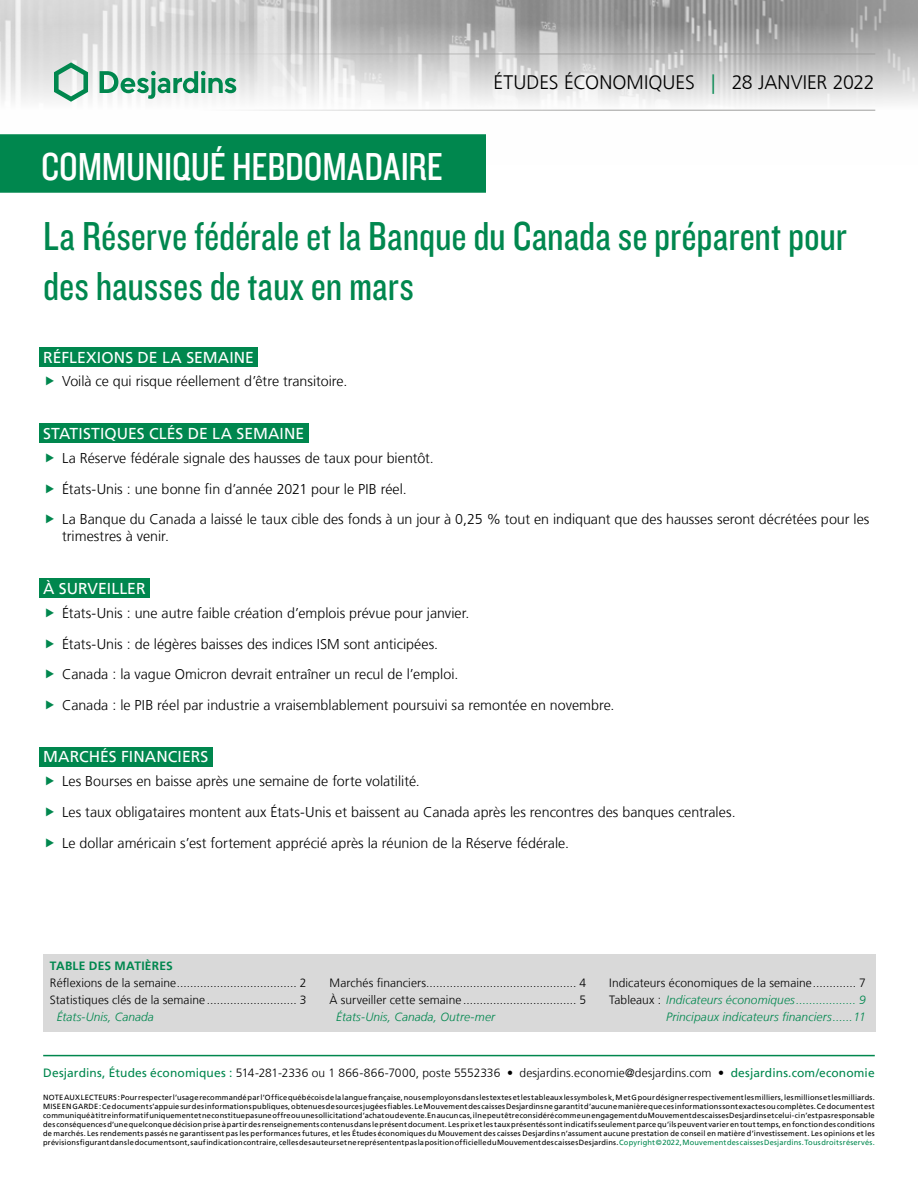
<style>
.page{position:relative;width:918px;height:1188px;background:#fff}
.page>*{position:absolute;margin:0;border:0;box-sizing:border-box;transform-origin:0 0}
.t1{font:42px/50.4px "Knockout 29 Junior Ltweight";color:#00874e}
.t2{font:40.5px "Knockout 29 Junior Ltweight";letter-spacing:-.005em;color:#fff}
.t3{font:300 19.5px "Frutiger LT";color:#000}
.t4{font:15.75px "Frutiger LT";letter-spacing:.005em;color:#fff}
.t5{font:300 14.25px/30.6px "Frutiger LT";color:#000}
.t6{font:300 12px/17.1px "Frutiger LT";letter-spacing:.005em;color:#000}
.t7{font:italic 300 12px/17.1px "Frutiger LT";letter-spacing:.01em;color:#00874e;text-align:right}
.t8{font:700 12px "Frutiger LT";letter-spacing:.02em;color:#00874e}
.t9{font:7.5px/9px "Frutiger LT";letter-spacing:.025em;color:#000;text-align:justify}
.s1{color:#00874e}
.s2{font-style:normal;color:#000}
.s3{font-weight:400;color:#00874e}
</style>
<div class="page">
<img style="left:0;top:0;width:918px;height:111px">
<hr style="left:43px;top:54px;width:832px;height:1px;background:#9d9d9c">
<hr style="left:43px;top:110px;width:832px;height:1px;background:#9d9d9c">
<svg style="left:54px;top:62px;width:34px;height:40px"></svg>
<svg style="left:100px;top:71px;width:136px;height:28px"></svg>
<div style="left:0;top:135px;width:485px;height:57px;background:#00874e"></div>
<div style="left:0;top:134px;width:486px;height:59px;border:2px solid #00874e"></div>
<hr style="left:43px;top:1055px;width:832px;height:1px;background:#00874e">
<div style="left:39px;top:347px;width:219px;height:20px;background:#00874e"></div>
<div style="left:39px;top:423px;width:269px;height:20px;background:#00874e"></div>
<div style="left:39px;top:578px;width:111px;height:20px;background:#00874e"></div>
<div style="left:39px;top:747px;width:174px;height:20px;background:#00874e"></div>
<div style="left:43px;top:954px;width:832px;height:77px;background:#d9d9d9"></div>
<h2 class="t2" style="left:41px;top:140px;width:403px">COMMUNIQUÉ HEBDOMADAIRE</h2>
<h3 class="t3" style="left:494px;top:72px;width:383px">ÉTUDES ÉCONOMIQUES <span class="s1">|</span> 28 JANVIER 2022</h3>
<h1 class="t1" style="left:43px;top:209px;width:805px">La Réserve fédérale et la Banque du Canada se préparent pour des hausses de taux en mars</h1>
<h3 class="t4" style="left:43px;top:348px;width:212px">RÉFLEXIONS DE LA SEMAINE</h3>
<h3 class="t5" style="left:62px;top:366px;width:287px">Voilà ce qui risque réellement d’être transitoire.</h3>
<h3 class="t4" style="left:43px;top:424px;width:263px">STATISTIQUES CLÉS DE LA SEMAINE</h3>
<p class="t5" style="left:62px;top:443px;width:809px">La Réserve fédérale signale des hausses de taux pour bientôt.<br>États-Unis : une bonne fin d’année 2021 pour le PIB réel.<br>La Banque du Canada a laissé le taux cible des fonds à un jour à 0,25 % tout en indiquant que des hausses seront décrétées pour les</p>
<h3 class="t5" style="left:62px;top:521px;width:108px">trimestres à venir.</h3>
<h3 class="t4" style="left:43px;top:579px;width:104px">À SURVEILLER</h3>
<p class="t5" style="left:62px;top:598px;width:554px">États-Unis : une autre faible création d’emplois prévue pour janvier.<br>États-Unis : de légères baisses des indices ISM sont anticipées.<br>Canada : la vague Omicron devrait entraîner un recul de l’emploi.<br>Canada : le PIB réel par industrie a vraisemblablement poursuivi sa remontée en novembre.</p>
<h3 class="t4" style="left:43px;top:748px;width:167px">MARCHÉS FINANCIERS</h3>
<p class="t5" style="left:62px;top:766px;width:675px">Les Bourses en baisse après une semaine de forte volatilité.<br>Les taux obligataires montent aux États-Unis et baissent au Canada après les rencontres des banques centrales.<br>Le dollar américain s’est fortement apprécié après la réunion de la Réserve fédérale.</p>
<h3 class="t8" style="left:50px;top:959px;width:124px">TABLE DES MATIÈRES</h3>
<h3 class="t6" style="left:50px;top:974px;width:258px">Réflexions de la semaine.................................... 2<br>Statistiques clés de la semaine ........................... 3</h3>
<h3 class="t7" style="left:57px;top:1008px;width:99px">États-Unis, Canada</h3>
<h3 class="t6" style="left:330px;top:974px;width:258px">Marchés financiers............................................. 4<br>À surveiller cette semaine .................................. 5</h3>
<h3 class="t7" style="left:336px;top:1008px;width:160px">États‑Unis, Canada, Outre-mer</h3>
<h3 class="t7" style="left:609px;top:974px;width:258px"><span class="s2">Indicateurs économiques de la semaine............. 7<br>Tableaux :</span> Indicateurs économiques.................. 9<br>Principaux indicateurs financiers......11</h3>
<h3 class="t6" style="left:43px;top:1064px;width:833px"><span class="s3">Desjardins, Études économiques :</span> 514‑281‑2336 ou 1 866‑866‑7000, poste 5552336 • desjardins.economie@desjardins.com • <span class="s3">desjardins.com/economie</span></h3>
<p class="t9" style="left:43px;top:1093px;width:833px">NOTE AUX LECTEURS: Pour respecter l’usage recommandé par l’Office québécois de la langue française, nous employons dans les textes et les tableaux les symboles k, M et G pour désigner respectivement les milliers, les millions et les milliards.<br>MISE EN GARDE: Ce document s’appuie sur des informations publiques, obtenues de sources jugées fiables. Le Mouvement des caisses Desjardins ne garantit d’aucune manière que ces informations sont exactes ou complètes. Ce document est communiqué à titre informatif uniquement et ne constitue pas une offre ou une sollicitation d’achat ou de vente. En aucun cas, il ne peut être considéré comme un engagement du Mouvement des caisses Desjardins et celui-ci n’est pas responsable des conséquences d’une quelconque décision prise à partir des renseignements contenus dans le présent document. Les prix et les taux présentés sont indicatifs seulement parce qu’ils peuvent varier en tout temps, en fonction des conditions de marchés. Les rendements passés ne garantissent pas les performances futures, et les Études économiques du Mouvement des caisses Desjardins n’assument aucune prestation de conseil en matière d’investissement. Les opinions et les prévisions figurant dans le document sont, sauf indication contraire, celles des auteurs et ne représentent pas la position officielle du Mouvement des caisses Desjardins. <span class="s1">Copyright©2022, Mouvement des caisses Desjardins. Tous droits réservés.</span></p>
</div>
